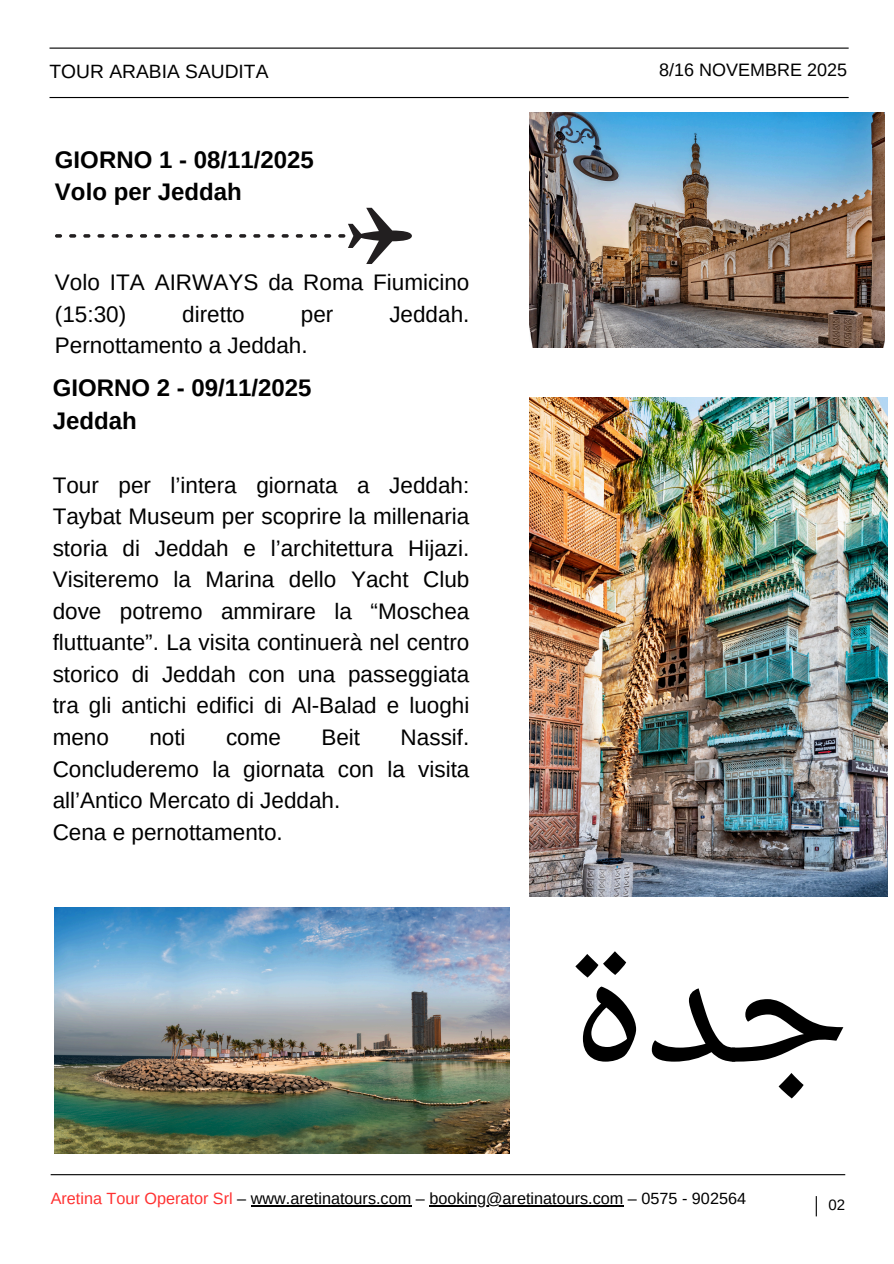
<style>
.page{position:relative;width:894px;height:1264px;background:#fff}
.page>*{position:absolute;margin:0;border:0;box-sizing:border-box;transform-origin:0 0}
.t1{font:183.9px "Noto Naskh Arabic";color:#000}
.t2{font:700 24px/32.7px "Arimo";color:#000}
.t3{font:22.5px/31.5px "Arimo";color:#000}
.t4{font:19.2px "Arimo";color:#000}
.t5{font:18px "Arimo";color:#000}
.t6{font:16.2px "Arimo";color:#000}
.t7{font:15px "Arimo";color:#000}
.s1{color:#ff3131}
</style>
<div class="page">
<hr style="left:51px;top:1174px;width:794px;height:1px;background:#000">
<hr style="left:49px;top:97px;width:799px;height:1px;background:#000">
<hr style="left:49px;top:48px;width:799px;height:1px;background:#000">
<svg style="left:815px;top:1196px;width:1px;height:20px"></svg>
<img style="left:529px;top:397px;width:358px;height:499px">
<svg style="left:55px;top:208px;width:357px;height:56px"></svg>
<img style="left:529px;top:113px;width:355px;height:235px">
<img style="left:55px;top:907px;width:454px;height:246px">
<hr style="left:251px;top:1205px;width:160px;height:1px;background:#000">
<hr style="left:429px;top:1205px;width:194px;height:1px;background:#000">
<p class="t4" style="left:49px;top:60px;width:220px">TOUR ARABIA SAUDITA</p>
<h2 class="t5" style="left:659px;top:59px;width:189px">8/16 NOVEMBRE 2025</h2>
<p class="t2" style="left:55px;top:143px;width:260px">GIORNO 1 - 08/11/2025<br>Volo per Jeddah</p>
<h4 class="t3" style="left:55px;top:267px;width:416px">Volo ITA AIRWAYS da Roma Fiumicino (15:30)</h4>
<h4 class="t3" style="left:182px;top:298px;width:64px">diretto</h4>
<h4 class="t3" style="left:301px;top:298px;width:34px">per</h4>
<h4 class="t3" style="left:389px;top:298px;width:82px">Jeddah.</h4>
<h4 class="t3" style="left:55px;top:330px;width:254px">Pernottamento a Jeddah.</h4>
<h3 class="t2" style="left:53px;top:371px;width:260px">GIORNO 2 - 09/11/2025<br>Jeddah</h3>
<p class="t3" style="left:53px;top:469px;width:418px;text-align:justify">Tour per l’intera giornata a Jeddah:<br>Taybat Museum per scoprire la millenaria storia di Jeddah e l’architettura Hijazi.<br>Visiteremo la Marina dello Yacht Club dove potremo ammirare la “Moschea fluttuante”. La visita continuerà nel centro storico di Jeddah con una passeggiata tra gli antichi edifici di Al-Balad e luoghi meno</p>
<p class="t3" style="left:53px;top:721px;width:418px;text-indent:348px">Nassif.<br>Concluderemo la giornata con la visita all’Antico Mercato di Jeddah.<br>Cena e pernottamento.</p>
<p class="t3" style="left:149px;top:721px;width:38px">noti</p>
<p class="t3" style="left:226px;top:721px;width:57px">come</p>
<p class="t3" style="left:321px;top:721px;width:40px">Beit</p>
<h3 class="t1" style="left:567px;top:890px;width:278px">جدة</h3>
<p class="t6" style="left:51px;top:1189px;width:696px"><span class="s1">Aretina Tour Operator Srl</span> – www.aretinatours.com – booking@aretinatours.com – 0575 - 902564</p>
<h4 class="t7" style="left:828px;top:1196px;width:18px">02</h4>
</div>
